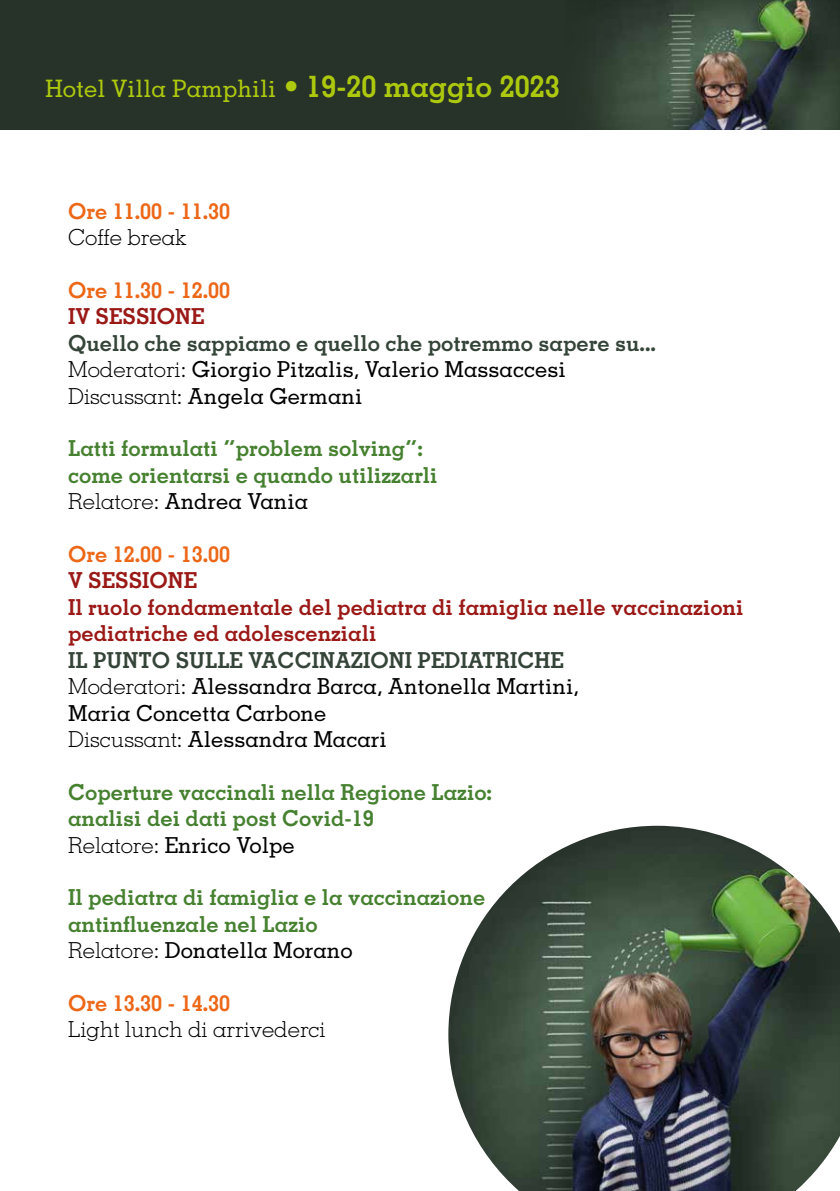
<style>
.page{position:relative;width:840px;height:1191px;background:#fff}
.page>*{position:absolute;margin:0;border:0;box-sizing:border-box;transform-origin:0 0}
.t1{font:500 24px "Memphis LT Std";color:#adc90e}
.t2{font:700 22px/26.4px "Memphis LT Std";color:#468130}
.t3{font:500 22px/26.4px "Memphis LT Std";color:#000}
.t4{font:700 22px/26.4px "Memphis LT Std";color:#354438}
.t5{font:700 22px/26.4px "Memphis LT Std";color:#9a1917}
.t6{font:700 22px "Memphis LT Std";color:#ec6717}
.t7{font:300 22px "Memphis LT Std";color:#000}
.s1{font-size:30px}
.s2{font-weight:700;font-size:30px}
.s3{font-weight:300;color:#000}
.s4{font-weight:500;color:#000}
.s5{font-weight:700;color:#354438}
.s6{font-weight:300}
</style>
<div class="page">
<div style="left:0;top:0;width:839px;height:129px;background:#273228"></div>
<img style="left:595px;top:0;width:244px;height:129px">
<img style="left:448px;top:825px;width:391px;height:366px">
<p class="t1" style="left:45px;top:73px;width:515px">Hotel Villa Pamphili <span class="s1">•</span> <span class="s2">19-20 maggio 2023</span></p>
<p class="t6" style="left:68px;top:197px;width:163px">Ore 11.00 - 11.30</p>
<p class="t7" style="left:68px;top:224px;width:119px">Coffe break</p>
<p class="t6" style="left:68px;top:276px;width:163px">Ore 11.30 - 12.00</p>
<p class="t5" style="left:68px;top:303px;width:138px">IV SESSIONE</p>
<p class="t4" style="left:68px;top:329px;width:589px">Quello che sappiamo e quello che potremmo sapere su...<br><span class="s3">Moderatori:</span> <span class="s4">Giorgio Pitzalis, Valerio Massaccesi<br></span><span class="s3">Discussant:</span> <span class="s4">Angela Germani</span></p>
<p class="t2" style="left:68px;top:435px;width:371px">Latti formulati “problem solving”: come orientarsi e quando utilizzarli<br><span class="s3">Relatore:</span> <span class="s4">Andrea Vania</span></p>
<p class="t6" style="left:68px;top:540px;width:163px">Ore 12.00 - 13.00</p>
<p class="t5" style="left:68px;top:567px;width:676px">V SESSIONE<br>Il ruolo fondamentale del pediatra di famiglia nelle vaccinazioni pediatriche ed adolescenziali</p>
<p class="t3" style="left:68px;top:646px;width:512px"><span class="s5">IL PUNTO SULLE VACCINAZIONI PEDIATRICHE </span><span class="s6">Moderatori:</span> Alessandra Barca, Antonella Martini, Maria Concetta Carbone<br><span class="s6">Discussant:</span> Alessandra Macari</p>
<p class="t2" style="left:68px;top:778px;width:425px">Coperture vaccinali nella Regione Lazio: analisi dei dati post Covid-19<br><span class="s3">Relatore:</span> <span class="s4">Enrico Volpe</span></p>
<p class="t2" style="left:68px;top:884px;width:418px">Il pediatra di famiglia e la vaccinazione antinfluenzale nel Lazio<br><span class="s3">Relatore:</span> <span class="s4">Donatella Morano</span></p>
<p class="t6" style="left:68px;top:989px;width:163px">Ore 13.30 - 14.30</p>
<p class="t7" style="left:68px;top:1016px;width:259px">Light lunch di arrivederci</p>
</div>
